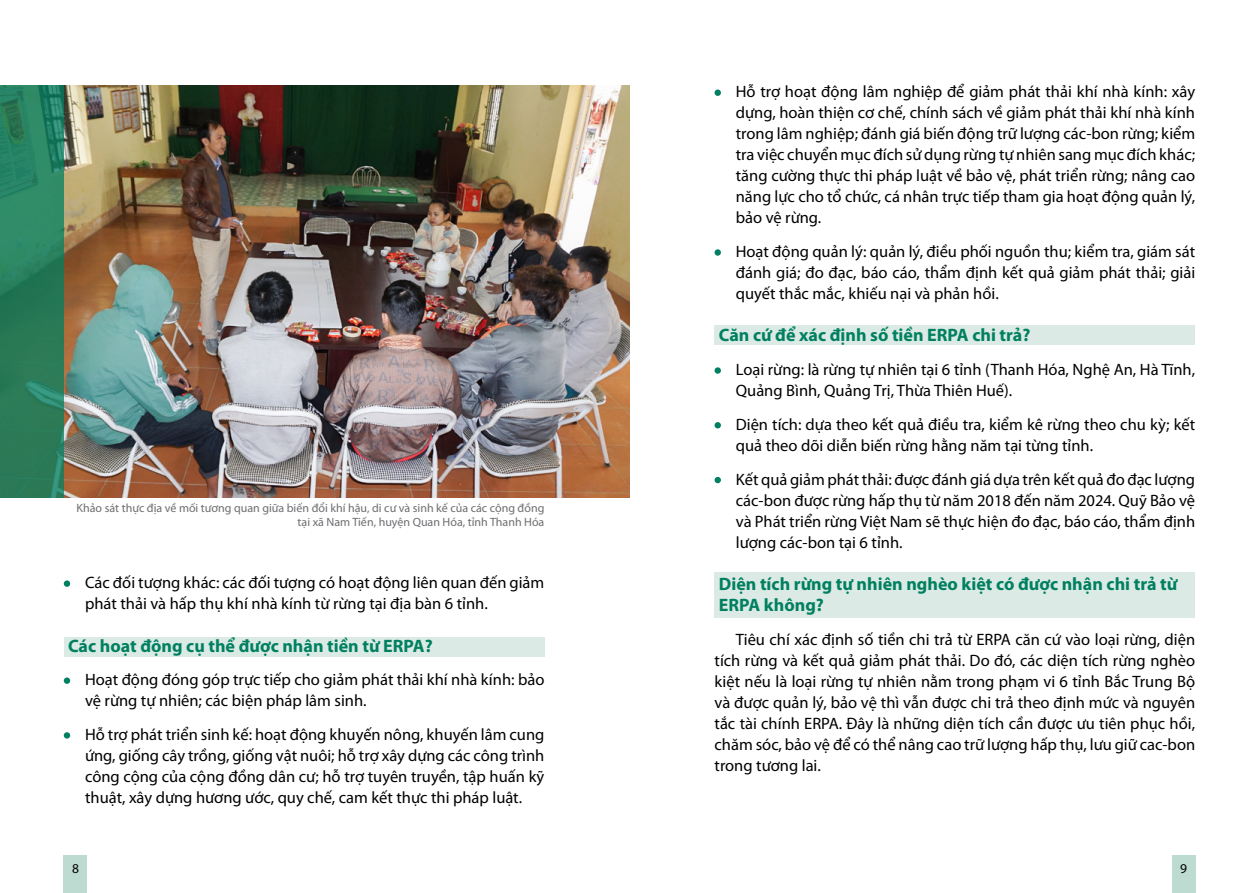
<style>
.page{position:relative;width:1259px;height:893px;background:#fff}
.page>*{position:absolute;margin:0;border:0;box-sizing:border-box;transform-origin:0 0}
.t1{font:700 18px/21px "Myriad Pro";color:#008060}
.t2{font:16.5px/21px "Myriad Pro";color:#000;text-align:justify}
.t3{font:13.5px "Myriad Pro";color:#000}
.t4{font:12px/14.4px "Myriad Pro";color:#6d6e71;text-align:right}
</style>
<div class="page">
<div style="left:64px;top:637px;width:480px;height:19px;background:#dbeae5"></div>
<div style="left:714px;top:325px;width:481px;height:20px;background:#dbeae5"></div>
<div style="left:714px;top:572px;width:481px;height:46px;background:#dbeae5"></div>
<div style="left:64px;top:580px;width:6px;height:7px;background:#008060;border-radius:50%"></div>
<div style="left:64px;top:677px;width:6px;height:7px;background:#008060;border-radius:50%"></div>
<div style="left:64px;top:732px;width:6px;height:7px;background:#008060;border-radius:50%"></div>
<div style="left:714px;top:90px;width:7px;height:6px;background:#008060;border-radius:50%"></div>
<div style="left:714px;top:249px;width:7px;height:7px;background:#008060;border-radius:50%"></div>
<div style="left:714px;top:367px;width:7px;height:7px;background:#008060;border-radius:50%"></div>
<div style="left:714px;top:422px;width:7px;height:6px;background:#008060;border-radius:50%"></div>
<div style="left:714px;top:477px;width:7px;height:6px;background:#008060;border-radius:50%"></div>
<img style="left:64px;top:85px;width:565px;height:412px">
<svg style="left:0;top:85px;width:64px;height:412px;background:#297f5d"></svg>
<div style="left:64px;top:855px;width:23px;height:38px;background:#bedbd2"></div>
<div style="left:1171px;top:855px;width:24px;height:38px;background:#bedbd2"></div>
<p class="t4" style="left:77px;top:500px;width:469px">Khảo sát thực địa về mối tương quan giữa biến đổi khí hậu, di cư và sinh kế của các cộng đồng tại xã Nam Tiến, huyện Quan Hóa, tỉnh Thanh Hóa</p>
<p class="t2" style="left:85px;top:572px;width:461px">Các đối tượng khác: các đối tượng có hoạt động liên quan đến giảm phát thải và hấp thụ khí nhà kính từ rừng tại địa bàn 6 tỉnh.</p>
<p class="t1" style="left:68px;top:634px;width:366px">Các hoạt động cụ thể được nhận tiền từ ERPA?</p>
<p class="t2" style="left:85px;top:669px;width:461px">Hoạt động đóng góp trực tiếp cho giảm phát thải khí nhà kính: bảo vệ rừng tự nhiên; các biện pháp lâm sinh.</p>
<p class="t2" style="left:85px;top:724px;width:461px">Hỗ trợ phát triển sinh kế: hoạt động khuyến nông, khuyến lâm cung ứng, giống cây trồng, giống vật nuôi; hỗ trợ xây dựng các công trình công cộng của cộng đồng dân cư; hỗ trợ tuyên truyền, tập huấn kỹ thuật, xây dựng hương ước, quy chế, cam kết thực thi pháp luật.</p>
<p class="t2" style="left:736px;top:81px;width:461px">Hỗ trợ hoạt động lâm nghiệp để giảm phát thải khí nhà kính: xây dựng, hoàn thiện cơ chế, chính sách về giảm phát thải khí nhà kính trong lâm nghiệp; đánh giá biến động trữ lượng các-bon rừng; kiểm tra việc chuyển mục đích sử dụng rừng tự nhiên sang mục đích khác; tăng cường thực thi pháp luật về bảo vệ, phát triển rừng; nâng cao năng lực cho tổ chức, cá nhân trực tiếp tham gia hoạt động quản lý, bảo vệ rừng.</p>
<p class="t2" style="left:736px;top:241px;width:461px">Hoạt động quản lý: quản lý, điều phối nguồn thu; kiểm tra, giám sát đánh giá; đo đạc, báo cáo, thẩm định kết quả giảm phát thải; giải quyết thắc mắc, khiếu nại và phản hồi.</p>
<p class="t1" style="left:719px;top:324px;width:313px">Căn cứ để xác định số tiền ERPA chi trả?</p>
<p class="t2" style="left:736px;top:359px;width:461px">Loại rừng: là rừng tự nhiên tại 6 tỉnh (Thanh Hóa, Nghệ An, Hà Tĩnh,<br>Quảng Bình, Quảng Trị, Thừa Thiên Huế).</p>
<p class="t2" style="left:736px;top:414px;width:461px">Diện tích: dựa theo kết quả điều tra, kiểm kê rừng theo chu kỳ; kết quả theo dõi diễn biến rừng hằng năm tại từng tỉnh.</p>
<p class="t2" style="left:736px;top:468px;width:461px">Kết quả giảm phát thải: được đánh giá dựa trên kết quả đo đạc lượng các-bon được rừng hấp thụ từ năm 2018 đến năm 2024. Quỹ Bảo vệ và Phát triển rừng Việt Nam sẽ thực hiện đo đạc, báo cáo, thẩm định lượng các-bon tại 6 tỉnh.</p>
<p class="t1" style="left:719px;top:573px;width:460px">Diện tích rừng tự nhiên nghèo kiệt có được nhận chi trả từ<br>ERPA không?</p>
<p class="t2" style="left:714px;top:628px;width:482px;text-indent:21px">Tiêu chí xác định số tiền chi trả từ ERPA căn cứ vào loại rừng, diện tích rừng và kết quả giảm phát thải. Do đó, các diện tích rừng nghèo kiệt nếu là loại rừng tự nhiên nằm trong phạm vi 6 tỉnh Bắc Trung Bộ và được quản lý, bảo vệ thì vẫn được chi trả theo định mức và nguyên tắc tài chính ERPA. Đây là những diện tích cần được ưu tiên phục hồi, chăm sóc, bảo vệ để có thể nâng cao trữ lượng hấp thụ, lưu giữ cac-bon trong tương lai.</p>
<p class="t3" style="left:72px;top:860px;width:8px">8</p>
<p class="t3" style="left:1180px;top:860px;width:8px">9</p>
</div>
